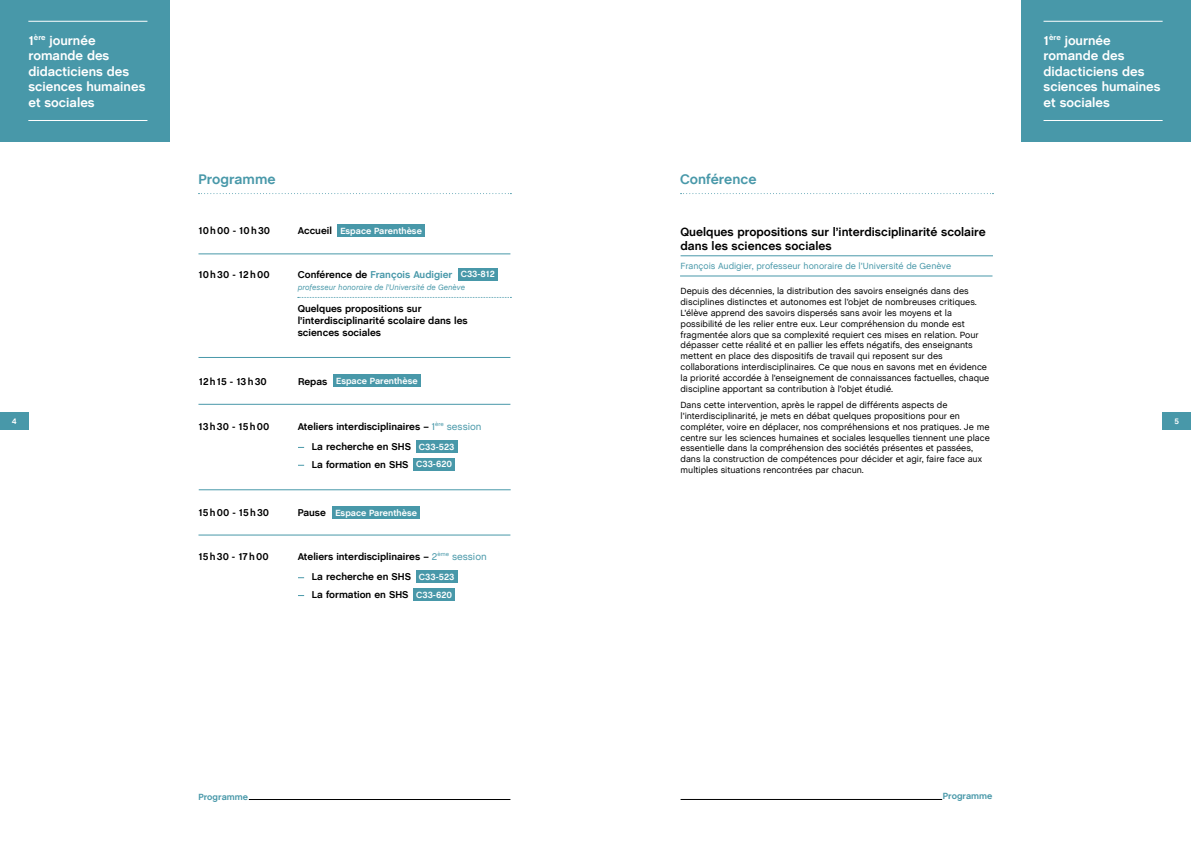
<style>
.page{position:relative;width:1191px;height:842px;background:#fff}
.page>*{position:absolute;margin:0;border:0;box-sizing:border-box;transform-origin:0 0}
.t1{font:700 14px "Chalet Book TT";color:#4898a9}
.t2{font:700 13px/15.6px "Chalet Book TT";color:#fff}
.t3{font:700 12px/14.4px "Chalet Book TT";color:#000}
.t4{font:700 10px/12px "Chalet Book TT";color:#000}
.t5{font:700 10px "Chalet Book TT";letter-spacing:.06em;color:#000}
.t6{font:700 10px "Chalet Book TT";color:#4898a9}
.t7{font:9px/10.8px "Chalet Book TT";color:#000}
.t8{font:700 9px "Chalet Book TT";color:#fff}
.t9{font:9px "Chalet Book TT";color:#4898a9}
.t10{font:700 9px "Chalet Book TT";color:#4898a9}
.t11{font:italic 8px "Chalet Book TT";color:#4898a9}
.t12{font:700 8px "Chalet Book TT";color:#fff}
.s1{color:#000}
.s2{font-weight:400;color:#4898a9}
</style>
<div class="page">
<hr style="left:249px;top:799px;width:261px;height:1px;background:#000">
<hr style="left:680px;top:799px;width:262px;height:1px;background:#000">
<div style="left:0;top:0;width:170px;height:142px;background:#4898a9"></div>
<div style="left:1020px;top:0;width:171px;height:142px;background:#4898a9"></div>
<div style="left:337px;top:224px;width:88px;height:13px;background:#4898a9"></div>
<div style="left:333px;top:375px;width:87px;height:12px;background:#4898a9"></div>
<div style="left:333px;top:506px;width:87px;height:13px;background:#4898a9"></div>
<div style="left:416px;top:440px;width:41px;height:13px;background:#4898a9"></div>
<div style="left:458px;top:268px;width:40px;height:12px;background:#4898a9"></div>
<div style="left:413px;top:458px;width:42px;height:12px;background:#4898a9"></div>
<div style="left:413px;top:588px;width:42px;height:12px;background:#4898a9"></div>
<div style="left:416px;top:570px;width:41px;height:13px;background:#4898a9"></div>
<div style="left:0;top:412px;width:28px;height:17px;background:#4898a9"></div>
<div style="left:1162px;top:412px;width:29px;height:17px;background:#4898a9"></div>
<hr style="left:28px;top:21px;width:119px;height:1px;background:#fff">
<hr style="left:28px;top:120px;width:119px;height:1px;background:#fff">
<hr style="left:1043px;top:21px;width:119px;height:1px;background:#fff">
<hr style="left:1043px;top:120px;width:119px;height:1px;background:#fff">
<svg style="left:298px;top:297px;width:213px;height:1px"></svg>
<hr style="left:198px;top:254px;width:312px;height:1px;background:#4898a9">
<hr style="left:198px;top:357px;width:312px;height:1px;background:#4898a9">
<hr style="left:198px;top:404px;width:312px;height:1px;background:#4898a9">
<hr style="left:199px;top:489px;width:311px;height:1px;background:#4898a9">
<hr style="left:198px;top:535px;width:312px;height:1px;background:#4898a9">
<svg style="left:198px;top:193px;width:313px;height:1px"></svg>
<svg style="left:680px;top:193px;width:313px;height:1px"></svg>
<hr style="left:680px;top:256px;width:313px;height:1px;background:#4898a9">
<hr style="left:680px;top:276px;width:312px;height:1px;background:#4898a9">
<h2 class="t2" style="left:28px;top:32px;width:119px">1<sup>ère</sup> journée romande des didacticiens des sciences humaines et sociales</h2>
<h2 class="t2" style="left:1043px;top:32px;width:119px">1<sup>ère</sup> journée romande des didacticiens des sciences humaines et sociales</h2>
<h1 class="t1" style="left:198px;top:171px;width:79px">Programme</h1>
<h1 class="t1" style="left:680px;top:171px;width:78px">Conférence</h1>
<h3 class="t3" style="left:680px;top:224px;width:307px">Quelques propositions sur l’interdisciplinarité scolaire dans les sciences sociales</h3>
<p class="t9" style="left:680px;top:261px;width:272px">François Audigier, professeur honoraire de l’Université de Genève</p>
<p class="t7" style="left:680px;top:286px;width:310px">Depuis des décennies, la distribution des savoirs enseignés dans des disciplines distinctes et autonomes est l’objet de nombreuses critiques.<br>L’élève apprend des savoirs dispersés sans avoir les moyens et la possibilité de les relier entre eux. Leur compréhension du monde est fragmentée alors que sa complexité requiert ces mises en relation. Pour dépasser cette réalité et en pallier les effets négatifs, des enseignants mettent en place des dispositifs de travail qui reposent sur des collaborations interdisciplinaires. Ce que nous en savons met en évidence la priorité accordée à l’enseignement de connaissances factuelles, chaque discipline apportant sa contribution à l’objet étudié.</p>
<p class="t7" style="left:680px;top:399px;width:311px">Dans cette intervention, après le rappel de différents aspects de l’interdisciplinarité, je mets en débat quelques propositions pour en compléter, voire en déplacer, nos compréhensions et nos pratiques. Je me centre sur les sciences humaines et sociales lesquelles tiennent une place essentielle dans la compréhension des sociétés présentes et passées, dans la construction de compétences pour décider et agir, faire face aux multiples situations rencontrées par chacun.</p>
<p class="t5" style="left:198px;top:225px;width:73px">10h00 - 10h30</p>
<p class="t5" style="left:198px;top:268px;width:73px">10h30 - 12h00</p>
<p class="t4" style="left:298px;top:225px;width:36px">Accueil</p>
<p class="t6" style="left:298px;top:268px;width:156px"><span class="s1">Conférence de</span> François Audigier</p>
<p class="t11" style="left:298px;top:283px;width:169px">professeur honoraire de l’Université de Genève</p>
<p class="t4" style="left:298px;top:303px;width:171px">Quelques propositions sur l’interdisciplinarité scolaire dans les sciences sociales</p>
<p class="t8" style="left:340px;top:225px;width:83px">Espace Parenthèse</p>
<p class="t8" style="left:461px;top:269px;width:36px">C33-812</p>
<p class="t5" style="left:199px;top:375px;width:70px">12h15 - 13h30</p>
<p class="t5" style="left:198px;top:420px;width:72px">13h30 - 15h00</p>
<p class="t8" style="left:336px;top:376px;width:83px">Espace Parenthèse</p>
<p class="t4" style="left:298px;top:375px;width:31px">Repas</p>
<p class="t4" style="left:298px;top:420px;width:185px">Ateliers interdisciplinaires – <span class="s2">1</span><sup>ère</sup> <span class="s2">session</span></p>
<p class="t12" style="left:12px;top:416px;width:6px">4</p>
<p class="t12" style="left:1174px;top:416px;width:6px">5</p>
<p class="t4" style="left:312px;top:438px;width:101px;line-height:17.7px">La recherche en SHS<br>La formation en SHS</p>
<p class="t8" style="left:419px;top:441px;width:37px">C33-523</p>
<p class="t8" style="left:416px;top:459px;width:37px">C33-620</p>
<p class="t5" style="left:198px;top:507px;width:72px">15h00 - 15h30</p>
<p class="t5" style="left:198px;top:550px;width:72px">15h30 - 17h00</p>
<p class="t8" style="left:335px;top:507px;width:83px">Espace Parenthèse</p>
<p class="t4" style="left:298px;top:507px;width:30px">Pause</p>
<p class="t4" style="left:298px;top:550px;width:191px">Ateliers interdisciplinaires – <span class="s2">2</span><sup>ème</sup> <span class="s2">session</span></p>
<p class="t4" style="left:312px;top:568px;width:101px;line-height:17.7px">La recherche en SHS<br>La formation en SHS</p>
<p class="t8" style="left:419px;top:571px;width:37px">C33-523</p>
<p class="t8" style="left:416px;top:589px;width:37px">C33-620</p>
<p class="t10" style="left:198px;top:791px;width:51px">Programme</p>
<p class="t10" style="left:943px;top:791px;width:51px">Programme</p>
</div>
